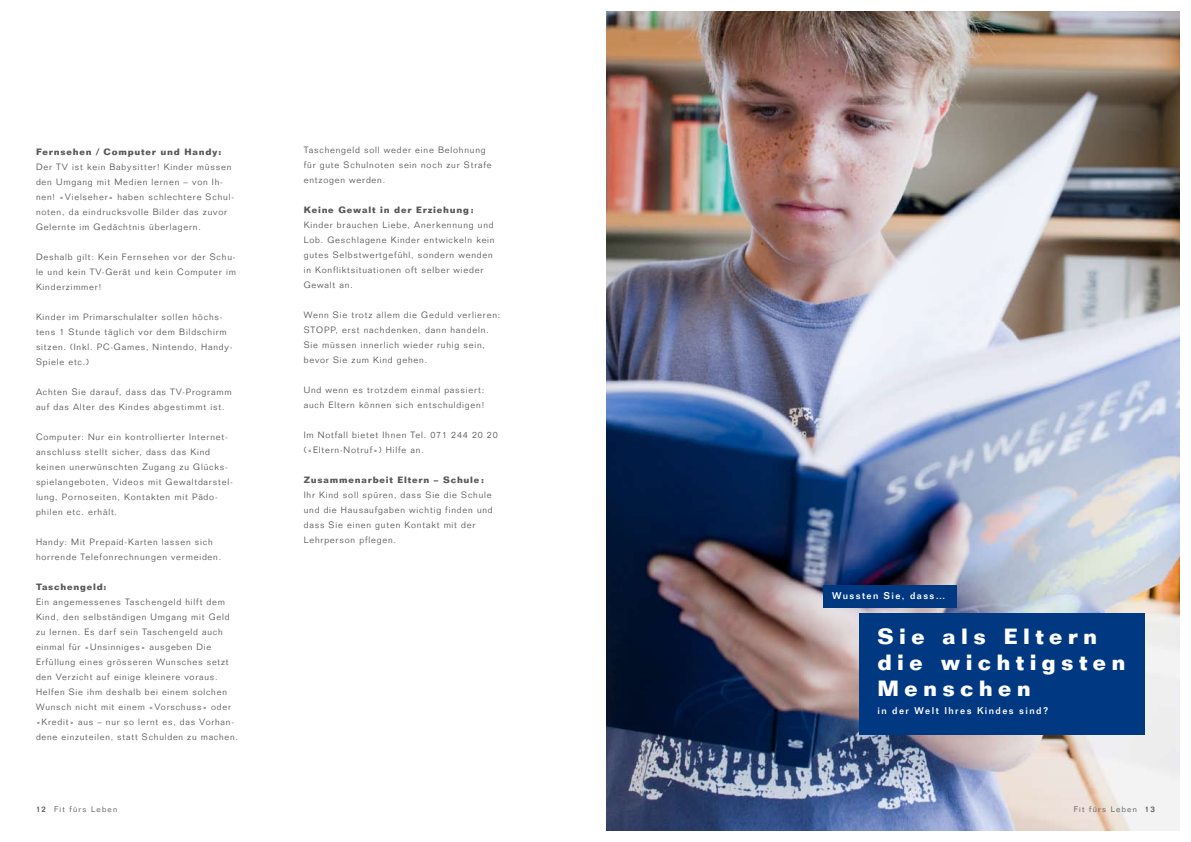
<style>
.page{position:relative;width:1191px;height:842px;background:#fff}
.page>*{position:absolute;margin:0;border:0;box-sizing:border-box;transform-origin:0 0}
.t1{font:700 21.6px/25.9px "Folio";letter-spacing:.25em;color:#fff}
.t2{font:500 9.6px "Folio";letter-spacing:.15em;color:#fff}
.t3{font:300 9px/15px "Folio";letter-spacing:.09em;color:#58585a}
.t4{font:700 9px "Folio";letter-spacing:.09em;color:#58585a}
.t5{font:300 8px "Folio";letter-spacing:.15em;color:#58585a}
.s1{font-weight:500}
</style>
<div class="page">
<img style="left:607px;top:11px;width:572px;height:820px">
<div style="left:823px;top:585px;width:134px;height:22px;background:#003882"></div>
<div style="left:859px;top:614px;width:285px;height:121px;background:#003882"></div>
<p class="t4" style="left:36px;top:146px;width:187px">Fernsehen / Computer und Handy:</p>
<p class="t3" style="left:36px;top:159px;width:199px">Der TV ist kein Babysitter! Kinder müssen den Umgang mit Medien lernen – von Ih&shy;nen! «Vielseher» haben schlechtere Schul&shy;noten, da eindrucksvolle Bilder das zuvor Gelernte im Gedächtnis überlagern.</p>
<p class="t3" style="left:36px;top:249px;width:201px;text-align:justify">Deshalb gilt: Kein Fernsehen vor der Schu&shy;le und kein TV-Gerät und kein Computer im Kinderzimmer!</p>
<p class="t3" style="left:36px;top:309px;width:197px">Kinder im Primarschulalter sollen höchs&shy;tens 1 Stunde täglich vor dem Bildschirm sitzen. (Inkl. PC-Games, Nintendo, Handy-Spiele etc.)</p>
<p class="t3" style="left:36px;top:384px;width:197px">Achten Sie darauf, dass das TV-Programm auf das Alter des Kindes abgestimmt ist.</p>
<p class="t3" style="left:36px;top:429px;width:198px">Computer: Nur ein kontrollierter Internet&shy;anschluss stellt sicher, dass das Kind keinen unerwünschten Zugang zu Glücks&shy;spielangeboten, Videos mit Gewaltdarstel&shy;lung, Pornoseiten, Kontakten mit Pädo&shy;philen etc. erhält.</p>
<p class="t3" style="left:36px;top:534px;width:187px">Handy: Mit Prepaid-Karten lassen sich horrende Telefonrechnungen vermeiden.</p>
<p class="t4" style="left:36px;top:581px;width:72px">Taschengeld:</p>
<p class="t3" style="left:36px;top:594px;width:204px">Ein angemessenes Taschengeld hilft dem Kind, den selbständigen Umgang mit Geld zu lernen. Es darf sein Taschengeld auch einmal für «Unsinniges» ausgeben Die Erfüllung eines grösseren Wunsches setzt den Verzicht auf einige kleinere voraus.<br>Helfen Sie ihm deshalb bei einem solchen Wunsch nicht mit einem «Vorschuss» oder «Kredit» aus – nur so lernt es, das Vorhan&shy;dene einzuteilen, statt Schulden zu machen.</p>
<p class="t3" style="left:304px;top:143px;width:189px">Taschengeld soll weder eine Belohnung für gute Schulnoten sein noch zur Strafe entzogen werden.</p>
<p class="t4" style="left:304px;top:204px;width:171px">Keine Gewalt in der Erziehung:</p>
<p class="t3" style="left:304px;top:218px;width:192px">Kinder brauchen Liebe, Anerkennung und Lob. Geschlagene Kinder entwickeln kein gutes Selbstwertgefühl, sondern wenden in Konfliktsituationen oft selber wieder Gewalt an.</p>
<p class="t3" style="left:304px;top:308px;width:198px">Wenn Sie trotz allem die Geduld verlieren:<br>STOPP, erst nachdenken, dann handeln.<br>Sie müssen innerlich wieder ruhig sein, bevor Sie zum Kind gehen.</p>
<p class="t3" style="left:304px;top:383px;width:182px">Und wenn es trotzdem einmal passiert: auch Eltern können sich entschuldigen!</p>
<p class="t3" style="left:304px;top:428px;width:195px">Im Notfall bietet Ihnen Tel. 071 244 20 20 («Eltern-Notruf») Hilfe an.</p>
<p class="t4" style="left:304px;top:474px;width:182px">Zusammenarbeit Eltern – Schule:</p>
<p class="t3" style="left:304px;top:488px;width:190px">Ihr Kind soll spüren, dass Sie die Schule und die Hausaufgaben wichtig finden und dass Sie einen guten Kontakt mit der Lehrperson pflegen.</p>
<p class="t2" style="left:832px;top:590px;width:115px">Wussten Sie, dass…</p>
<h1 class="t1" style="left:877px;top:623px;width:249px">Sie als Eltern die wichtigsten<br>Menschen</h1>
<p class="t2" style="left:877px;top:705px;width:172px">in der Welt Ihres Kindes sind?</p>
<p class="t5" style="left:36px;top:804px;width:83px"><span class="s1">12</span> Fit fürs Leben</p>
<p class="t5" style="left:1073px;top:804px;width:83px">Fit fürs Leben <span class="s1">13</span></p>
</div>
